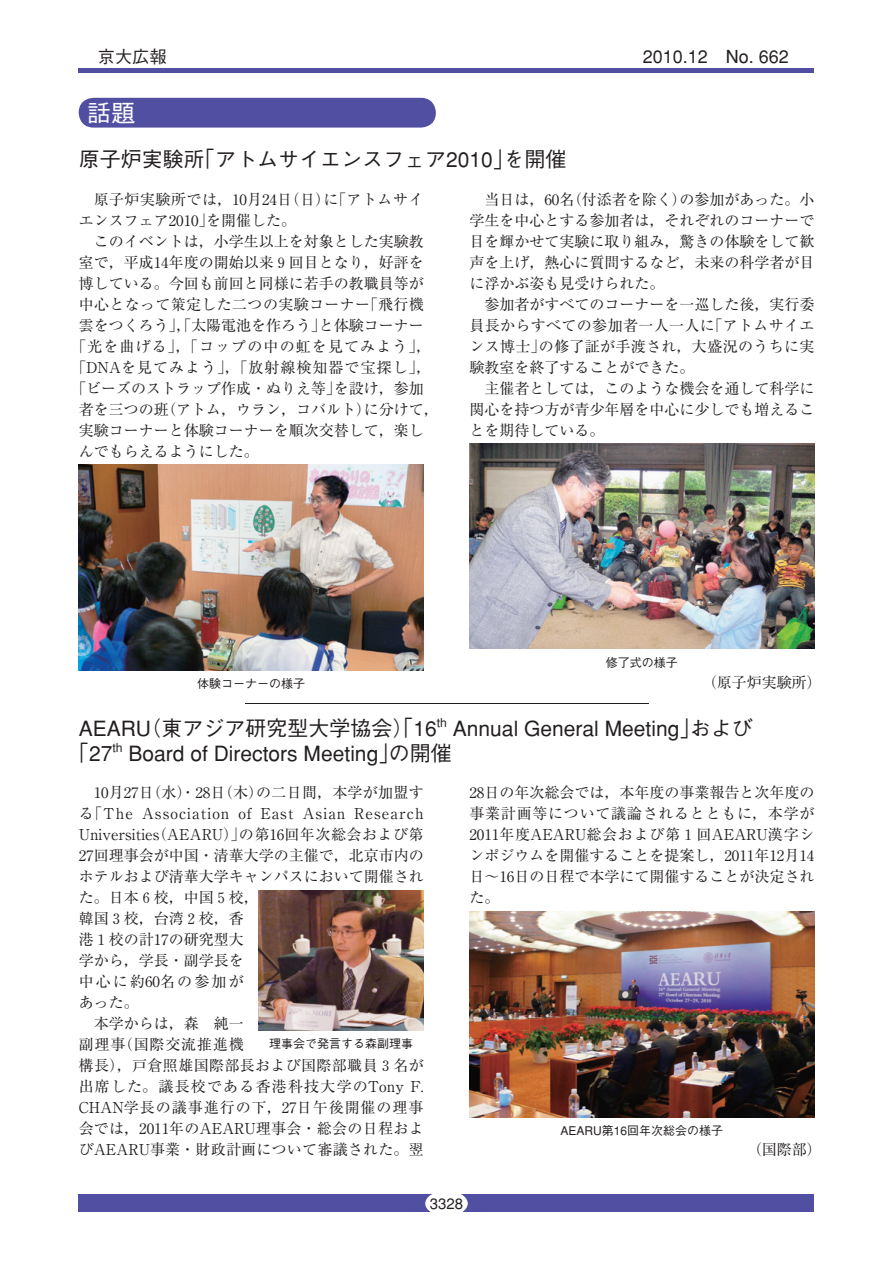
<style>
.page{position:relative;width:893px;height:1263px;background:#fff}
.page>*{position:absolute;margin:0;border:0;box-sizing:border-box;transform-origin:0 0}
.t1{font:500 24px "Gothic BBB";color:#fff}
.t2{font:500 21px/25.5px "Gothic BBB";color:#231f20}
.t3{font:500 18px "Gothic BBB";color:#231f20}
.t4{font:500 17.25px "Gothic BBB";color:#231f20}
.t5{font:15px/21px "Ryumin";color:#231f20;text-align:justify}
.t6{font:15px "Ryumin";letter-spacing:.07em;color:#231f20}
.t7{font:15px "Ryumin";letter-spacing:.02em;color:#231f20}
.t8{font:15px "Ryumin";letter-spacing:.025em;color:#231f20}
.t9{font:15px "Ryumin";letter-spacing:.075em;color:#231f20}
.t10{font:15px "Ryumin";letter-spacing:.08em;color:#231f20}
.t11{font:15px "Ryumin";letter-spacing:.065em;color:#231f20}
.t12{font:15px "Ryumin";letter-spacing:.145em;color:#231f20}
.t13{font:15px "Ryumin";letter-spacing:.055em;color:#231f20}
.t14{font:500 15px "Gothic BBB";color:#231f20}
.t15{font:500 12px "Gothic BBB";color:#231f20}
</style>
<div class="page">
<hr style="left:245px;top:703px;width:403px;height:1px;background:#231f20">
<div style="left:79px;top:98px;width:357px;height:30px;background:#504fa1"></div>
<img style="left:259px;top:890px;width:165px;height:140px">
<img style="left:469px;top:443px;width:345px;height:206px">
<img style="left:79px;top:464px;width:345px;height:206px">
<img style="left:469px;top:911px;width:345px;height:206px">
<div style="left:79px;top:1195px;width:735px;height:17px;background:#504fa1"></div>
<div style="left:425px;top:1191px;width:43px;height:25px;background:#fff;border-radius:50%"></div>
<hr style="left:79px;top:68px;width:735px;height:4px;background:#504fa1">
<p class="t4" style="left:98px;top:47px;width:70px">京大広報</p>
<p class="t3" style="left:643px;top:46px;width:148px">2010.12　No. 662</p>
<h1 class="t1" style="left:87px;top:99px;width:49px">話題</h1>
<h2 class="t2" style="left:79px;top:147px;width:489px">原子炉実験所「アトムサイエンスフェア2010」を開催</h2>
<p class="t5" style="left:79px;top:188px;width:346px;text-indent:15px">原子炉実験所では，10月24日（日）に「アトムサイエンスフェア2010」を開催した。</p>
<p class="t5" style="left:94px;top:230px;width:331px">このイベントは，小学生以上を対象とした実験教</p>
<p class="t5" style="left:79px;top:251px;width:346px">室で，平成14年度の開始以来９回目となり，好評を</p>
<p class="t5" style="left:79px;top:272px;width:346px">博している。今回も前回と同様に若手の教職員等が</p>
<p class="t8" style="left:79px;top:295px;width:347px">中心となって策定した二つの実験コーナー「飛行機</p>
<p class="t5" style="left:79px;top:314px;width:346px">雲をつくろう」，「太陽電池を作ろう」と体験コーナー</p>
<p class="t9" style="left:71px;top:337px;width:362px">「光を曲げる」，「コップの中の虹を見てみよう」，</p>
<p class="t6" style="left:71px;top:358px;width:362px">「DNAを見てみよう」，「放射線検知器で宝探し」，</p>
<p class="t5" style="left:71px;top:377px;width:354px">「ビーズのストラップ作成・ぬりえ等」を設け，参加</p>
<p class="t5" style="left:79px;top:398px;width:361px">者を三つの班（アトム，ウラン，コバルト）に分けて，</p>
<p class="t5" style="left:79px;top:419px;width:346px">実験コーナーと体験コーナーを順次交替して，楽し</p>
<p class="t5" style="left:79px;top:440px;width:181px">んでもらえるようにした。</p>
<p class="t5" style="left:469px;top:188px;width:347px;text-indent:15px">当日は，60名（付添者を除く）の参加があった。小学生を中心とする参加者は，それぞれのコーナーで目を輝かせて実験に取り組み，驚きの体験をして歓声を上げ，熱心に質問するなど，未来の科学者が目に浮かぶ姿も見受けられた。</p>
<p class="t5" style="left:469px;top:293px;width:347px;text-indent:15px">参加者がすべてのコーナーを一巡した後，実行委員長からすべての参加者一人一人に「アトムサイエンス博士」の修了証が手渡され，大盛況のうちに実験教室を終了することができた。</p>
<p class="t5" style="left:469px;top:377px;width:347px;text-indent:15px">主催者としては，このような機会を通して科学に関心を持つ方が青少年層を中心に少しでも増えることを期待している。</p>
<p class="t15" style="left:197px;top:677px;width:109px">体験コーナーの様子</p>
<p class="t15" style="left:606px;top:655px;width:73px">修了式の様子</p>
<p class="t5" style="left:702px;top:671px;width:121px">（原子炉実験所）</p>
<h2 class="t2" style="left:68px;top:716px;width:686px;text-indent:10px">AEARU（東アジア研究型大学協会）「16<sup>th</sup> Annual General Meeting」および「27<sup>th</sup> Board of Directors Meeting」の開催</h2>
<p class="t7" style="left:94px;top:784px;width:332px">10月27日（水）・28日（木）の二日間，本学が加盟す</p>
<p class="t6" style="left:79px;top:805px;width:346px">る「The Association of East Asian Research</p>
<p class="t5" style="left:79px;top:824px;width:346px">Universities（AEARU）」の第16回年次総会および第</p>
<p class="t5" style="left:79px;top:845px;width:346px">27回理事会が中国・清華大学の主催で，北京市内の</p>
<p class="t5" style="left:79px;top:866px;width:346px">ホテルおよび清華大学キャンパスにおいて開催され</p>
<p class="t5" style="left:79px;top:887px;width:181px">た。日本６校，中国５校，</p>
<p class="t5" style="left:79px;top:908px;width:166px">韓国３校，台湾２校，香</p>
<p class="t5" style="left:79px;top:929px;width:166px">港１校の計17の研究型大</p>
<p class="t5" style="left:79px;top:950px;width:166px">学から，学長・副学長を</p>
<p class="t12" style="left:79px;top:973px;width:167px">中心に約60名の参加が</p>
<p class="t5" style="left:79px;top:992px;width:61px">あった。</p>
<p class="t5" style="left:94px;top:1013px;width:151px">本学からは，森　純一</p>
<p class="t13" style="left:79px;top:1036px;width:166px">副理事（国際交流推進機</p>
<p class="t8" style="left:79px;top:1057px;width:347px">構長），戸倉照雄国際部長および国際部職員３名が</p>
<p class="t10" style="left:79px;top:1078px;width:346px">出席した。議長校である香港科技大学のTony F.</p>
<p class="t11" style="left:79px;top:1099px;width:346px">CHAN学長の議事進行の下，27日午後開催の理事</p>
<p class="t7" style="left:79px;top:1120px;width:346px">会では，2011年のAEARU理事会・総会の日程およ</p>
<p class="t5" style="left:79px;top:1139px;width:346px">びAEARU事業・財政計画について審議された。翌</p>
<p class="t15" style="left:269px;top:1037px;width:145px">理事会で発言する森副理事</p>
<p class="t5" style="left:469px;top:782px;width:346px">28日の年次総会では，本年度の事業報告と次年度の事業計画等について議論されるとともに，本学が2011年度AEARU総会および第１回AEARU漢字シンポジウムを開催することを提案し，2011年12月14日～16日の日程で本学にて開催することが決定された。</p>
<p class="t15" style="left:561px;top:1124px;width:164px">AEARU第16回年次総会の様子</p>
<p class="t5" style="left:747px;top:1139px;width:76px">（国際部）</p>
<p class="t14" style="left:430px;top:1195px;width:35px">3328</p>
</div>
